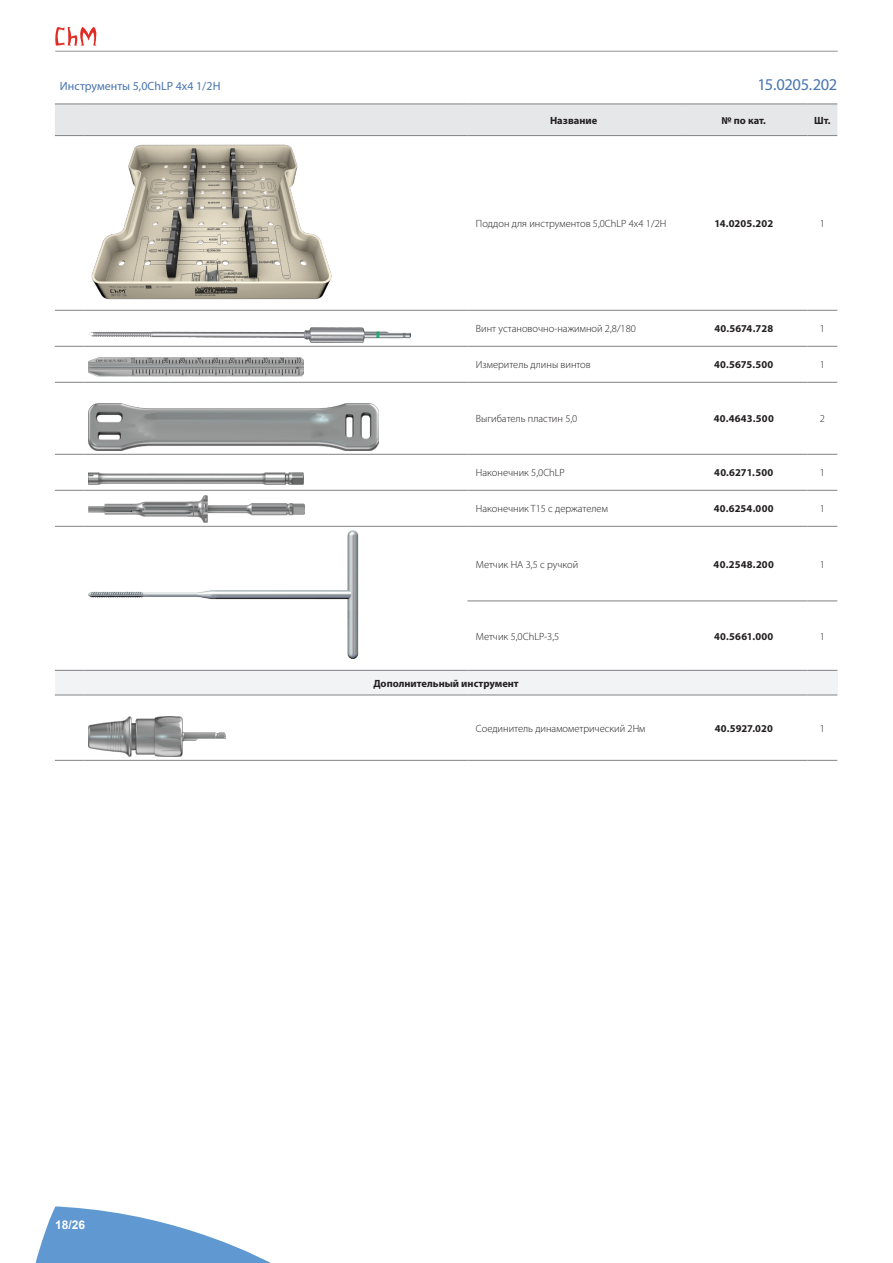
<style>
.page{position:relative;width:893px;height:1263px;background:#fff}
.page>*{position:absolute;margin:0;border:0;box-sizing:border-box;transform-origin:0 0}
.t1{font:16.5px "Myriad Pro";letter-spacing:-.025em;color:#4975b1}
.t2{font:12px "Myriad Pro";color:#4975b1}
.t3{font:700 12px "Arial";color:#fff}
.t4{font:300 10.5px "Myriad Pro";color:#231f20}
.t5{font:700 10.5px "Myriad Pro";letter-spacing:.005em;color:#231f20}
.t6{font:700 10.5px "Myriad Pro";letter-spacing:.025em;color:#231f20}
</style>
<div class="page">
<svg style="left:35px;top:1206px;width:236px;height:57px"></svg>
<svg style="left:55px;top:27px;width:41px;height:19px"></svg>
<hr style="left:55px;top:51px;width:783px;height:1px;background:#939598">
<div style="left:55px;top:105px;width:782px;height:30px;background:#e6e7e9"></div>
<div style="left:55px;top:670px;width:782px;height:25px;background:#f2f3f4"></div>
<hr style="left:55px;top:310px;width:30px;height:1px;background:#808285">
<hr style="left:85px;top:310px;width:382px;height:1px;background:#808285">
<hr style="left:467px;top:310px;width:213px;height:1px;background:#808285">
<hr style="left:680px;top:310px;width:127px;height:1px;background:#808285">
<hr style="left:807px;top:310px;width:30px;height:1px;background:#808285">
<hr style="left:55px;top:346px;width:30px;height:1px;background:#808285">
<hr style="left:85px;top:346px;width:382px;height:1px;background:#808285">
<hr style="left:467px;top:346px;width:213px;height:1px;background:#808285">
<hr style="left:680px;top:346px;width:127px;height:1px;background:#808285">
<hr style="left:807px;top:346px;width:30px;height:1px;background:#808285">
<hr style="left:55px;top:382px;width:30px;height:1px;background:#808285">
<hr style="left:85px;top:382px;width:382px;height:1px;background:#808285">
<hr style="left:467px;top:382px;width:213px;height:1px;background:#808285">
<hr style="left:680px;top:382px;width:127px;height:1px;background:#808285">
<hr style="left:807px;top:382px;width:30px;height:1px;background:#808285">
<hr style="left:55px;top:454px;width:30px;height:1px;background:#808285">
<hr style="left:85px;top:454px;width:382px;height:1px;background:#808285">
<hr style="left:467px;top:454px;width:213px;height:1px;background:#808285">
<hr style="left:680px;top:454px;width:127px;height:1px;background:#808285">
<hr style="left:807px;top:454px;width:30px;height:1px;background:#808285">
<hr style="left:55px;top:490px;width:30px;height:1px;background:#808285">
<hr style="left:85px;top:490px;width:382px;height:1px;background:#808285">
<hr style="left:467px;top:490px;width:213px;height:1px;background:#808285">
<hr style="left:680px;top:490px;width:127px;height:1px;background:#808285">
<hr style="left:807px;top:490px;width:30px;height:1px;background:#808285">
<hr style="left:55px;top:526px;width:30px;height:1px;background:#808285">
<hr style="left:85px;top:526px;width:382px;height:1px;background:#808285">
<hr style="left:467px;top:526px;width:213px;height:1px;background:#808285">
<hr style="left:680px;top:526px;width:127px;height:1px;background:#808285">
<hr style="left:807px;top:526px;width:30px;height:1px;background:#808285">
<hr style="left:467px;top:600px;width:213px;height:1px;background:#808285">
<hr style="left:680px;top:600px;width:127px;height:1px;background:#808285">
<hr style="left:807px;top:600px;width:30px;height:1px;background:#808285">
<hr style="left:55px;top:670px;width:30px;height:1px;background:#808285">
<hr style="left:85px;top:670px;width:382px;height:1px;background:#808285">
<hr style="left:467px;top:670px;width:213px;height:1px;background:#808285">
<hr style="left:680px;top:670px;width:127px;height:1px;background:#808285">
<hr style="left:807px;top:670px;width:30px;height:1px;background:#808285">
<hr style="left:55px;top:695px;width:30px;height:1px;background:#808285">
<hr style="left:85px;top:695px;width:382px;height:1px;background:#808285">
<hr style="left:467px;top:695px;width:213px;height:1px;background:#808285">
<hr style="left:680px;top:695px;width:127px;height:1px;background:#808285">
<hr style="left:807px;top:695px;width:30px;height:1px;background:#808285">
<hr style="left:55px;top:760px;width:30px;height:1px;background:#808285">
<hr style="left:85px;top:760px;width:382px;height:1px;background:#808285">
<hr style="left:467px;top:760px;width:213px;height:1px;background:#808285">
<hr style="left:680px;top:760px;width:127px;height:1px;background:#808285">
<hr style="left:807px;top:760px;width:30px;height:1px;background:#808285">
<hr style="left:55px;top:104px;width:30px;height:1px;background:#808285">
<hr style="left:85px;top:104px;width:382px;height:1px;background:#808285">
<hr style="left:467px;top:104px;width:213px;height:1px;background:#808285">
<hr style="left:680px;top:104px;width:127px;height:1px;background:#808285">
<hr style="left:807px;top:104px;width:30px;height:1px;background:#808285">
<hr style="left:55px;top:135px;width:30px;height:1px;background:#808285">
<hr style="left:85px;top:135px;width:382px;height:1px;background:#808285">
<hr style="left:467px;top:135px;width:213px;height:1px;background:#808285">
<hr style="left:680px;top:135px;width:127px;height:1px;background:#808285">
<hr style="left:807px;top:135px;width:30px;height:1px;background:#808285">
<img style="left:91px;top:144px;width:241px;height:156px">
<img style="left:89px;top:327px;width:322px;height:15px">
<img style="left:89px;top:358px;width:215px;height:19px">
<img style="left:89px;top:403px;width:289px;height:47px">
<img style="left:89px;top:473px;width:214px;height:11px">
<img style="left:89px;top:496px;width:215px;height:26px">
<img style="left:89px;top:531px;width:270px;height:127px">
<img style="left:89px;top:717px;width:136px;height:39px">
<p class="t2" style="left:60px;top:79px;width:162px">Инструменты 5,0ChLP 4x4 1/2H</p>
<h1 class="t1" style="left:757px;top:74px;width:81px">15.0205.202</h1>
<p class="t5" style="left:550px;top:113px;width:49px">Название</p>
<p class="t5" style="left:722px;top:113px;width:46px">№ по кат.</p>
<p class="t5" style="left:814px;top:113px;width:18px">Шт.</p>
<p class="t4" style="left:476px;top:217px;width:192px">Поддон для инструментов 5,0ChLP 4x4 1/2H</p>
<p class="t5" style="left:714px;top:216px;width:60px">14.0205.202</p>
<p class="t4" style="left:820px;top:217px;width:7px">1</p>
<p class="t4" style="left:476px;top:322px;width:162px">Bинт установочно-нажимной 2,8/180</p>
<p class="t5" style="left:714px;top:322px;width:60px">40.5674.728</p>
<p class="t4" style="left:820px;top:322px;width:7px">1</p>
<p class="t4" style="left:476px;top:358px;width:116px">Измеритель длины винтов</p>
<p class="t5" style="left:714px;top:358px;width:61px">40.5675.500</p>
<p class="t4" style="left:820px;top:358px;width:7px">1</p>
<p class="t4" style="left:476px;top:412px;width:103px">Выгибатель пластин 5,0</p>
<p class="t6" style="left:714px;top:412px;width:62px">40.4643.500</p>
<p class="t4" style="left:820px;top:412px;width:7px">2</p>
<p class="t4" style="left:476px;top:466px;width:91px">Наконечник 5,0ChLP</p>
<p class="t5" style="left:714px;top:466px;width:61px">40.6271.500</p>
<p class="t4" style="left:820px;top:466px;width:7px">1</p>
<p class="t4" style="left:476px;top:502px;width:133px">Наконечник T15 с держателем</p>
<p class="t5" style="left:714px;top:502px;width:61px">40.6254.000</p>
<p class="t4" style="left:820px;top:502px;width:7px">1</p>
<p class="t4" style="left:476px;top:558px;width:104px">Метчик HA 3,5 с ручкой</p>
<p class="t5" style="left:714px;top:557px;width:62px">40.2548.200</p>
<p class="t4" style="left:820px;top:558px;width:7px">1</p>
<p class="t3" style="left:55px;top:1216px;width:32px">18/26</p>
<p class="t4" style="left:476px;top:630px;width:85px">Метчик 5,0ChLP-3,5</p>
<p class="t6" style="left:714px;top:629px;width:61px">40.5661.000</p>
<p class="t4" style="left:820px;top:630px;width:7px">1</p>
<p class="t5" style="left:373px;top:676px;width:147px">Дополнительный инструмент</p>
<p class="t4" style="left:476px;top:722px;width:171px">Соединитель динамометрический 2Нм</p>
<p class="t5" style="left:715px;top:721px;width:60px">40.5927.020</p>
<p class="t4" style="left:820px;top:722px;width:7px">1</p>
</div>
